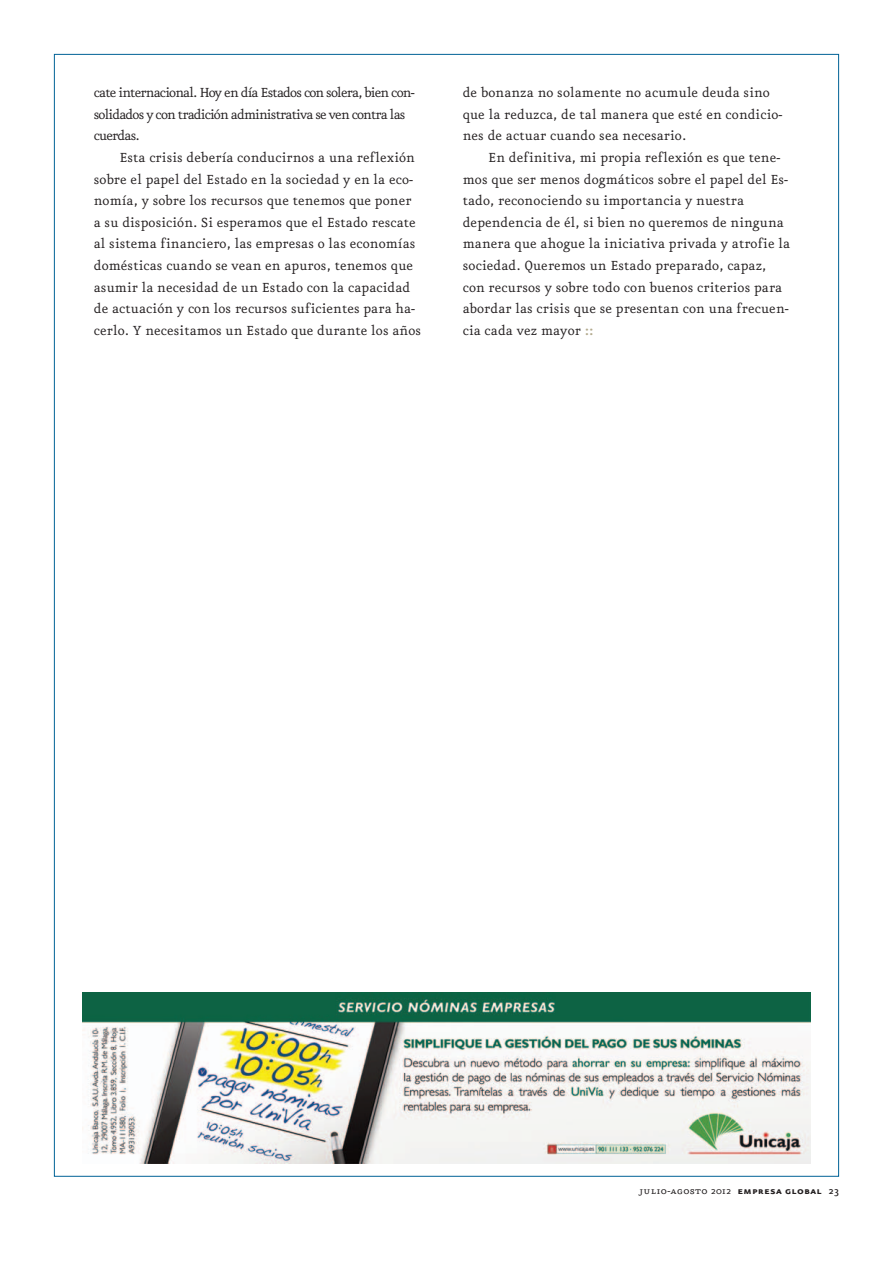
<style>
.page{position:relative;width:893px;height:1263px;background:#fff}
.page>*{position:absolute;margin:0;border:0;box-sizing:border-box;transform-origin:0 0}
.t1{font:15.75px/21.6px "Eureka";letter-spacing:.005em;color:#231f20}
.t2{font:15.75px/21.6px "Eureka";letter-spacing:-.05em;color:#231f20}
.t3{font:12px "Eureka Sans Bold Caps";letter-spacing:.025em;color:#231f20}
.s1{font-family:"Eureka Sans";font-weight:700;color:#b3aa8e}
.s2{font-family:"Eureka Small Caps"}
.s3{font-family:"Eureka"}
.s4{font-family:"Eureka";font-weight:500}
</style>
<div class="page">
<img style="left:82px;top:993px;width:728px;height:171px">
<p class="t2" style="left:94px;top:82px;width:322px">cate internacional. Hoy en día Estados con solera, bien con&shy;solidados y con tradición administrativa se ven contra las cuerdas.</p>
<p class="t1" style="left:94px;top:147px;width:329px;text-indent:26px">Esta crisis debería conducirnos a una reflexión sobre el papel del Estado en la sociedad y en la eco&shy;nomía, y sobre los recursos que tenemos que poner a su disposición. Si esperamos que el Estado rescate al sistema financiero, las empresas o las economías domésticas cuando se vean en apuros, tenemos que asumir la necesidad de un Estado con la capacidad de actuación y con los recursos suficientes para ha&shy;cerlo. Y necesitamos un Estado que durante los años</p>
<p class="t1" style="left:463px;top:82px;width:321px">de bonanza no solamente no acumule deuda sino que la reduzca, de tal manera que esté en condicio&shy;nes de actuar cuando sea necesario.</p>
<p class="t1" style="left:463px;top:147px;width:329px;text-indent:26px">En definitiva, mi propia reflexión es que tene&shy;mos que ser menos dogmáticos sobre el papel del Es&shy;tado, reconociendo su importancia y nuestra dependencia de él, si bien no queremos de ninguna manera que ahogue la iniciativa privada y atrofie la sociedad. Queremos un Estado preparado, capaz, con recursos y sobre todo con buenos criterios para abordar las crisis que se presentan con una frecuen&shy;cia cada vez mayor <span class="s1">::</span></p>
<p class="t3" style="left:639px;top:1185px;width:201px"><span class="s2">julio-agosto</span> <span class="s3">2012</span> empresa global <span class="s4">23</span></p>
</div>
